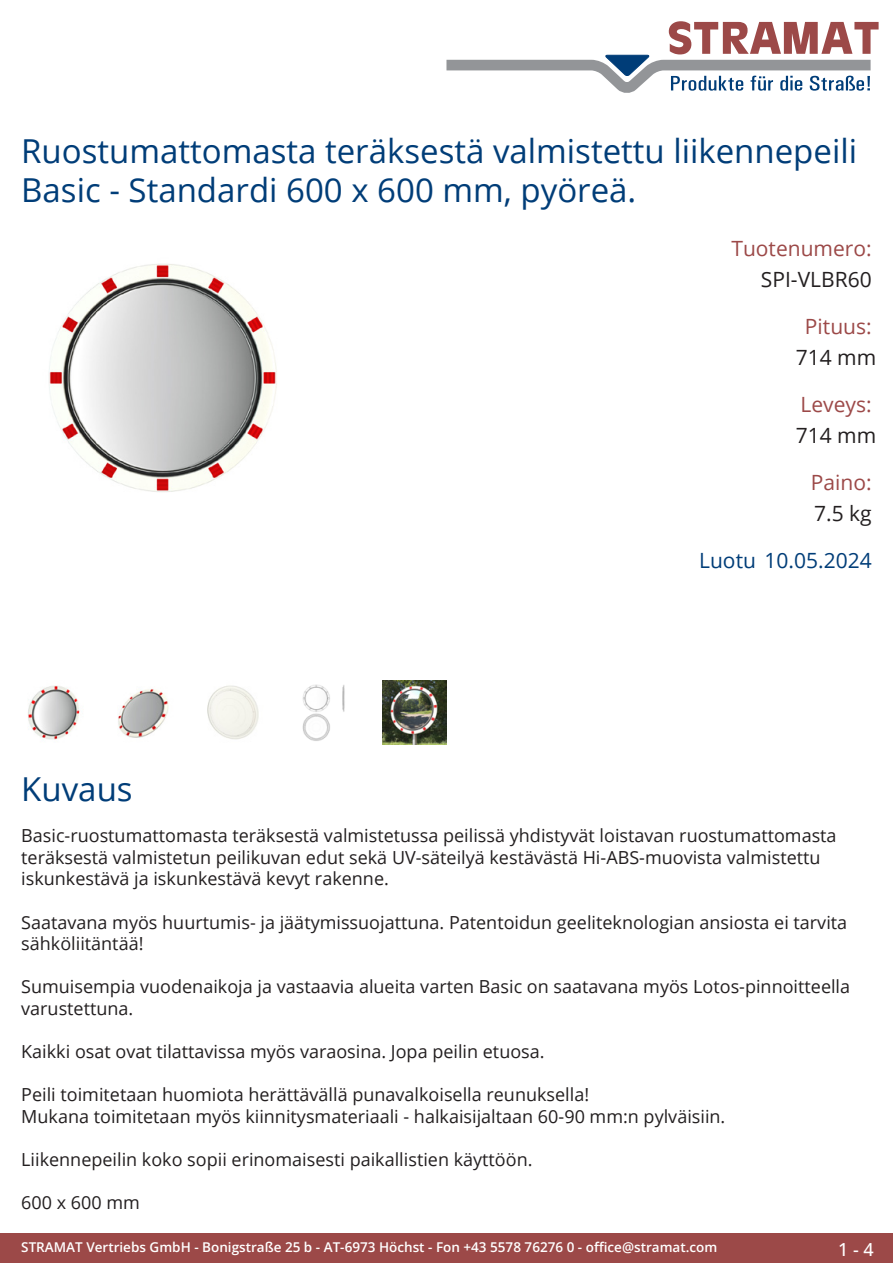
<style>
.page{position:relative;width:893px;height:1263px;background:#fff}
.page>*{position:absolute;margin:0;border:0;box-sizing:border-box;transform-origin:0 0}
.Produkttitel{font:33px/39.6px "Open Sans";color:#003d78}
.TechDaten_Überschrif{font:21px "Open Sans";color:#9c4948}
.TechDaten_Inhalt{font:21px "Open Sans";color:#231f20}
.Erstellungsdatum{font:21px "Open Sans";color:#003d78}
.Beschreibung_Text{font:18px/21.6px "Open Sans";color:#231f20}
.t1{font:500 18px "Open Sans";color:#fff}
.t2{font:600 13.5px "Open Sans";color:#fff}
</style>
<div class="page">
<div style="left:0;top:1233px;width:893px;height:30px;background:#9c4948"></div>
<svg style="left:446px;top:21px;width:433px;height:72px"></svg>
<img style="left:49px;top:264px;width:228px;height:228px">
<img style="left:28px;top:685px;width:52px;height:55px">
<img style="left:118px;top:689px;width:51px;height:49px">
<img style="left:207px;top:685px;width:52px;height:55px">
<img style="left:302px;top:684px;width:43px;height:57px">
<img style="left:383px;top:680px;width:63px;height:64px">
<p class="Produkttitel" style="left:21px;top:130px;width:837px">Ruostumattomasta teräksestä valmistettu liikennepeili<br>Basic - Standardi 600 x 600 mm, pyöreä.</p>
<p class="TechDaten_Überschrif" style="left:731px;top:234px;width:142px">Tuotenumero:</p>
<p class="TechDaten_Inhalt" style="left:761px;top:265px;width:112px">SPI-VLBR60</p>
<p class="TechDaten_Überschrif" style="left:805px;top:312px;width:68px">Pituus:</p>
<p class="TechDaten_Inhalt" style="left:796px;top:343px;width:82px">714 mm</p>
<p class="TechDaten_Überschrif" style="left:800px;top:390px;width:73px">Leveys:</p>
<p class="TechDaten_Inhalt" style="left:796px;top:421px;width:82px">714 mm</p>
<p class="TechDaten_Überschrif" style="left:811px;top:468px;width:62px">Paino:</p>
<p class="TechDaten_Inhalt" style="left:814px;top:499px;width:59px">7.5 kg</p>
<p class="Erstellungsdatum" style="left:699px;top:546px;width:174px">Luotu 10.05.2024</p>
<p class="Produkttitel" style="left:21px;top:768px;width:113px">Kuvaus</p>
<p class="Beschreibung_Text" style="left:21px;top:824px;width:817px">Basic-ruostumattomasta teräksestä valmistetussa peilissä yhdistyvät loistavan ruostumattomasta teräksestä valmistetun peilikuvan edut sekä UV-säteilyä kestävästä Hi-ABS-muovista valmistettu iskunkestävä ja iskunkestävä kevyt rakenne.</p>
<p class="Beschreibung_Text" style="left:21px;top:911px;width:827px">Saatavana myös huurtumis- ja jäätymissuojattuna. Patentoidun geeliteknologian ansiosta ei tarvita sähköliitäntää!</p>
<p class="Beschreibung_Text" style="left:21px;top:975px;width:830px">Sumuisempia vuodenaikoja ja vastaavia alueita varten Basic on saatavana myös Lotos-pinnoitteella varustettuna.</p>
<p class="Beschreibung_Text" style="left:21px;top:1040px;width:525px">Kaikki osat ovat tilattavissa myös varaosina. Jopa peilin etuosa.</p>
<p class="Beschreibung_Text" style="left:21px;top:1083px;width:706px">Peili toimitetaan huomiota herättävällä punavalkoisella reunuksella!<br>Mukana toimitetaan myös kiinnitysmateriaali - halkaisijaltaan 60-90 mm:n pylväisiin.</p>
<p class="Beschreibung_Text" style="left:21px;top:1148px;width:513px">Liikennepeilin koko sopii erinomaisesti paikallistien käyttöön.</p>
<p class="Beschreibung_Text" style="left:21px;top:1191px;width:120px">600 x 600 mm</p>
<p class="t2" style="left:21px;top:1238px;width:698px">STRAMAT Vertriebs GmbH - Bonigstraße 25 b - AT-6973 Höchst - Fon +43 5578 76276 0 - office@stramat.com</p>
<p class="t1" style="left:838px;top:1237px;width:37px">1 - 4</p>
</div>
